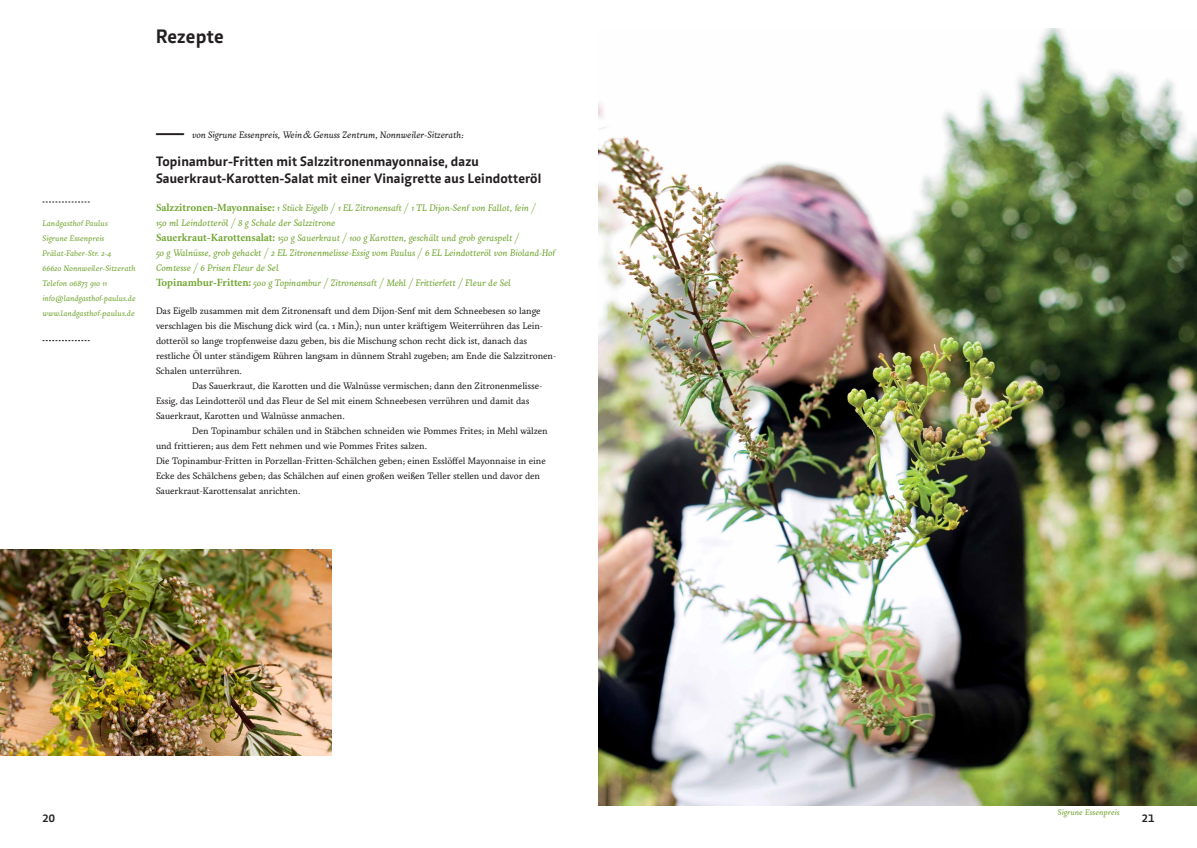
<style>
.page{position:relative;width:1197px;height:848px;background:#fff}
.page>*{position:absolute;margin:0;border:0;box-sizing:border-box;transform-origin:0 0}
.t1{font:700 20px "Caput";letter-spacing:.01em;color:#231f20}
.t2{font:700 14px/17px "Caput";letter-spacing:.01em;color:#231f20}
.t3{font:11px/15px "Jenny";color:#231f20}
.t4{font:italic 11px/15px "Jenny";color:#73a533}
.t5{font:italic 11px "Jenny";color:#231f20}
.t6{font:700 11px "Caput";color:#231f20}
.t7{font:italic 9.5px/15px "Jenny";letter-spacing:.01em;color:#73a533}
.s1{font-family:"Akzidenz Grotesk";font-weight:900;font-style:normal;font-size:14px}
.s2{font-family:"Minion";font-weight:700;font-style:normal}
</style>
<div class="page">
<img style="left:598px;top:28px;width:598px;height:777px">
<img style="left:0;top:549px;width:331px;height:206px">
<svg style="left:43px;top:202px;width:47px;height:1px"></svg>
<svg style="left:43px;top:340px;width:47px;height:1px"></svg>
<h1 class="t1" style="left:156px;top:29px;width:69px">Rezepte</h1>
<p class="t7" style="left:43px;top:216px;width:95px">Landgasthof Paulus<br>Sigrune Essenpreis<br>Prälat-Faber-Str. 2-4<br>66620 Nonnweiler-Sitzerath<br>Telefon 06873 910 11 info@landgasthof-paulus.de www.landgasthof-paulus.de</p>
<p class="t5" style="left:156px;top:131px;width:309px"><span class="s1">—</span> von Sigrune Essenpreis, Wein&amp;Genuss Zentrum, Nonnweiler-Sitzerath:</p>
<p class="t2" style="left:156px;top:154px;width:387px">Topinambur-Fritten mit Salzzitronen mayonnaise, dazu<br>Sauerkraut-Karotten-Salat mit einer Vinaigrette aus Leindotteröl</p>
<p class="t4" style="left:156px;top:201px;width:401px"><span class="s2">Salzzitronen-Mayonnaise:</span> 1 Stück Eigelb / 1 EL Zitronensaft / 1 TL Dijon-Senf von Fallot, fein /<br>150 ml Leindotteröl / 8 g Schale der Salzzitrone<br><span class="s2">Sauerkraut-Karottensalat:</span> 150 g Sauerkraut / 100 g Karotten, geschält und grob geraspelt /<br>50 g Walnüsse, grob gehackt / 2 EL Zitronenmelisse-Essig vom Paulus / 6 EL Leindotteröl von Bioland-Hof Comtesse / 6 Prisen Fleur de Sel<br><span class="s2">Topinambur-Fritten:</span> 500 g Topinambur / Zitronensaft / Mehl / Frittierfett / Fleur de Sel</p>
<p class="t3" style="left:156px;top:304px;width:401px">Das Eigelb zusammen mit dem Zitronensaft und dem Dijon-Senf mit dem Schneebesen so lange verschlagen bis die Mischung dick wird (ca. 1 Min.); nun unter kräftigem Weiterrühren das Lein&shy;dotteröl so lan ge tropfenweise dazu geben, bis die Mi schung schon recht dick ist, danach das restliche Öl unter ständigem Rüh ren langsam in dünnem Strahl zugeben; am Ende die Salzzitronen-Schalen unterrühren.</p>
<p class="t3" style="left:156px;top:379px;width:388px;text-indent:36px">Das Sauerkraut, die Karotten und die Walnüsse vermischen; dann den Zitronenmelisse-<br>Essig, das Leindotteröl und das Fleur de Sel mit ei nem Schneebesen verrühren und damit das<br>Sauerkraut, Karotten und Walnüsse anmachen.</p>
<p class="t3" style="left:156px;top:424px;width:393px;text-indent:36px">Den Topinambur schälen und in Stäbchen schneiden wie Pommes Frites; in Mehl wälzen und frittieren; aus dem Fett nehmen und wie Pommes Frites salzen.<br>Die Topinambur-Fritten in Porzellan-Fritten-Schälchen geben; einen Esslöffel Mayonnaise in eine Ecke des Schälchens geben; das Schälchen auf einen großen weißen Teller stellen und davor den Sauerkraut-Karottensalat anrichten.</p>
<p class="t7" style="left:1057px;top:805px;width:63px">Sigrune Essenpreis</p>
<p class="t6" style="left:43px;top:814px;width:14px">20</p>
<p class="t6" style="left:1141px;top:814px;width:14px">21</p>
</div>
